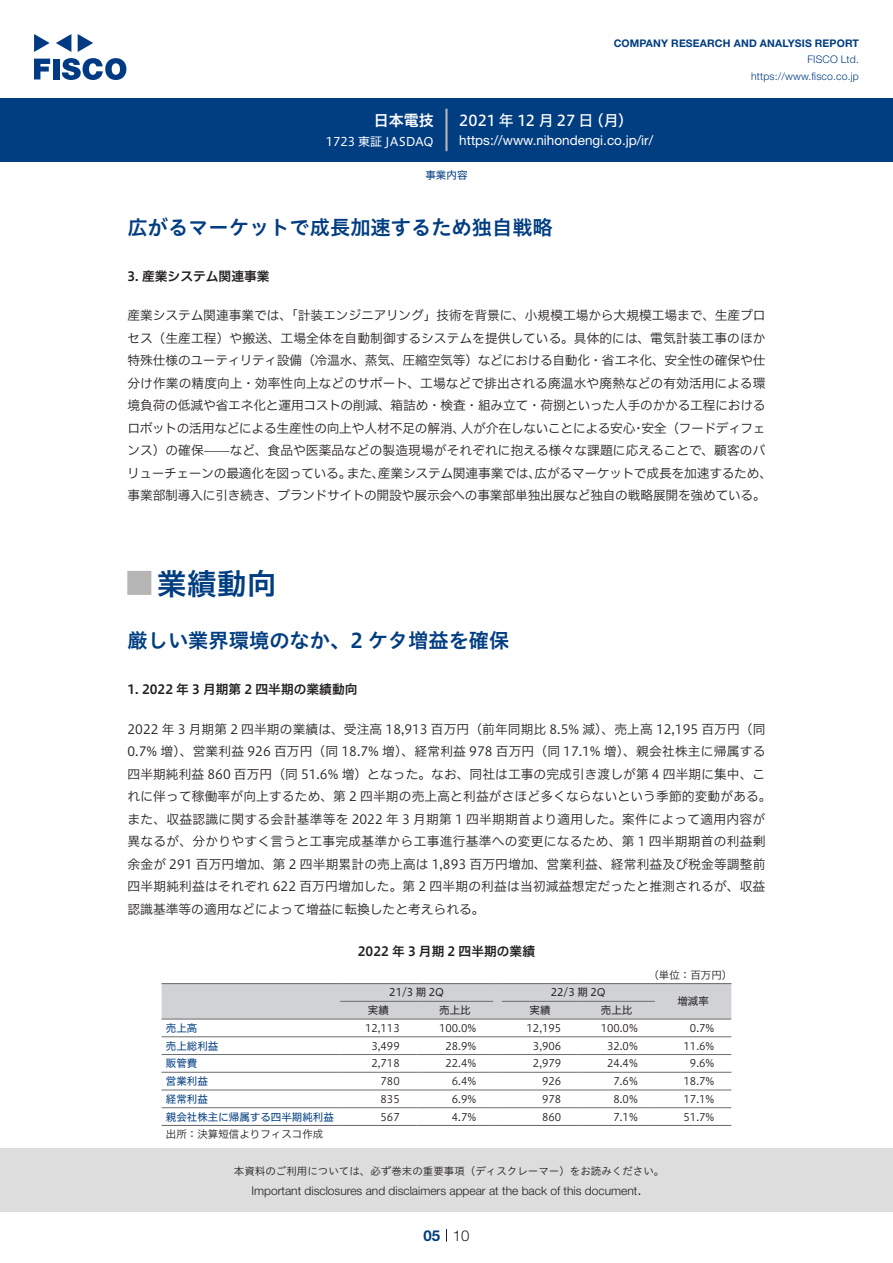
<style>
.page{position:relative;width:893px;height:1263px;background:#fff}
.page>*{position:absolute;margin:0;border:0;box-sizing:border-box;transform-origin:0 0}
.t1{font:30px "Hiragino UD Sans Std N W6";color:#003d81}
.t2{font:24px "Hiragino UD Sans Std W6";color:#b5b5b6}
.t3{font:20.25px "Hiragino UD Sans Std W6";color:#003d81}
.t4{font:15px "Hiragino UD Sans F Std N W5";letter-spacing:-.005em;color:#fff}
.t5{font:15px "Hiragino UD Sans F Std N W6";color:#fff}
.t6{font:300 15px "Helvetica Neue LT Std";color:#231f20}
.t7{font:700 15px "Helvetica Neue LT Std";color:#003d81}
.t8{font:13.5px "Helvetica Neue LT Std";color:#fff}
.t9{font:12.75px/22.5px "Hiragino UD Sans F Std N W3";color:#231f20;text-align:right}
.t10{font:12.75px/22.5px "Hiragino UD Sans F Std N W3";letter-spacing:-.02em;color:#231f20}
.t11{font:12.75px "Hiragino UD Sans F Std N W6";color:#231f20}
.t12{font:300 12px "Helvetica Neue LT Std";color:#231f20}
.t13{font:12px "Hiragino UD Sans F Std N W4";color:#fff}
.t14{font:10.5px "Hiragino UD Sans F Std N W3";color:#231f20}
.t15{font:10.5px "Hiragino UD Sans Std W3";color:#231f20}
.t16{font:10.5px "Hiragino UD Sans F Std N W4";color:#003d81}
.t17{font:700 10.5px "Helvetica Neue LT Std";letter-spacing:.015em;color:#003d81}
.t18{font:300 10.5px/16.5px "Helvetica Neue LT Std";letter-spacing:.015em;color:#003d81;text-align:right}
.t19{font:10.5px "Hiragino UD Sans F Std N W4";color:#231f20}
</style>
<div class="page">
<div style="left:0;top:1148px;width:893px;height:64px;background:#ddd"></div>
<svg style="left:34px;top:59px;width:16px;height:20px"></svg>
<div style="left:53px;top:59px;width:6px;height:20px;background:#003a83"></div>
<svg style="left:62px;top:58px;width:64px;height:22px"></svg>
<svg style="left:34px;top:34px;width:16px;height:18px"></svg>
<svg style="left:78px;top:34px;width:15px;height:18px"></svg>
<svg style="left:56px;top:34px;width:15px;height:18px"></svg>
<div style="left:0;top:98px;width:893px;height:64px;background:#003d81"></div>
<hr style="left:445px;top:109px;width:3px;height:42px;background:#b5b5b6">
<svg style="left:446px;top:1229px;width:1px;height:13px"></svg>
<hr style="left:162px;top:1036px;width:178px;height:1px;background:#6c6d70">
<hr style="left:340px;top:1036px;width:77px;height:1px;background:#6c6d70">
<hr style="left:417px;top:1036px;width:76px;height:1px;background:#6c6d70">
<hr style="left:502px;top:1036px;width:76px;height:1px;background:#6c6d70">
<hr style="left:578px;top:1036px;width:77px;height:1px;background:#6c6d70">
<hr style="left:655px;top:1036px;width:76px;height:1px;background:#6c6d70">
<hr style="left:162px;top:1054px;width:178px;height:1px;background:#6c6d70">
<hr style="left:340px;top:1054px;width:77px;height:1px;background:#6c6d70">
<hr style="left:417px;top:1054px;width:76px;height:1px;background:#6c6d70">
<hr style="left:502px;top:1054px;width:76px;height:1px;background:#6c6d70">
<hr style="left:578px;top:1054px;width:77px;height:1px;background:#6c6d70">
<hr style="left:655px;top:1054px;width:76px;height:1px;background:#6c6d70">
<hr style="left:162px;top:1072px;width:178px;height:1px;background:#6c6d70">
<hr style="left:340px;top:1072px;width:77px;height:1px;background:#6c6d70">
<hr style="left:417px;top:1072px;width:76px;height:1px;background:#6c6d70">
<hr style="left:502px;top:1072px;width:76px;height:1px;background:#6c6d70">
<hr style="left:578px;top:1072px;width:77px;height:1px;background:#6c6d70">
<hr style="left:655px;top:1072px;width:76px;height:1px;background:#6c6d70">
<hr style="left:162px;top:1090px;width:178px;height:1px;background:#6c6d70">
<hr style="left:340px;top:1090px;width:77px;height:1px;background:#6c6d70">
<hr style="left:417px;top:1090px;width:76px;height:1px;background:#6c6d70">
<hr style="left:502px;top:1090px;width:76px;height:1px;background:#6c6d70">
<hr style="left:578px;top:1090px;width:77px;height:1px;background:#6c6d70">
<hr style="left:655px;top:1090px;width:76px;height:1px;background:#6c6d70">
<hr style="left:162px;top:1107px;width:178px;height:1px;background:#6c6d70">
<hr style="left:340px;top:1107px;width:77px;height:1px;background:#6c6d70">
<hr style="left:417px;top:1107px;width:76px;height:1px;background:#6c6d70">
<hr style="left:502px;top:1107px;width:76px;height:1px;background:#6c6d70">
<hr style="left:578px;top:1107px;width:77px;height:1px;background:#6c6d70">
<hr style="left:655px;top:1107px;width:76px;height:1px;background:#6c6d70">
<svg style="left:162px;top:983px;width:569px;height:37px;background:#cbccce"></svg>
<hr style="left:502px;top:983px;width:76px;height:1px;background:#6c6d70">
<hr style="left:578px;top:983px;width:77px;height:1px;background:#6c6d70">
<hr style="left:655px;top:983px;width:76px;height:1px;background:#6c6d70">
<hr style="left:162px;top:1125px;width:178px;height:1px;background:#6c6d70">
<hr style="left:340px;top:1125px;width:77px;height:1px;background:#6c6d70">
<hr style="left:417px;top:1125px;width:76px;height:1px;background:#6c6d70">
<hr style="left:502px;top:1125px;width:76px;height:1px;background:#6c6d70">
<hr style="left:578px;top:1125px;width:77px;height:1px;background:#6c6d70">
<hr style="left:655px;top:1125px;width:76px;height:1px;background:#6c6d70">
<p class="t5" style="left:374px;top:109px;width:62px">日本電技</p>
<p class="t13" style="left:326px;top:132px;width:109px">1723 東証 JASDAQ</p>
<p class="t17" style="left:614px;top:37px;width:247px">COMPANY RESEARCH AND ANALYSIS REPORT</p>
<p class="t18" style="left:751px;top:51px;width:109px">FISCO Ltd. https://www.fisco.co j p.</p>
<p class="t4" style="left:589px;top:109px;width:46px">（月(</p>
<p class="t4" style="left:459px;top:109px;width:136px">2021 年 12 月 27 日</p>
<p class="t8" style="left:459px;top:132px;width:195px">https://www.nihondengi. c o j p. /i r/</p>
<p class="t16" style="left:425px;top:167px;width:43px">事業内容</p>
<h3 class="t3" style="left:128px;top:212px;width:427px">広がるマーケットで成長加速するため独自戦略</h3>
<p class="t11" style="left:128px;top:266px;width:144px">3. 産業システム関連事業</p>
<p class="t9" style="left:127px;top:303px;width:640px">産業システム関連事業では、「計装エンジニアリング」技術を背景に、小規模工場から大規模工場まで、生産プロセス（生産工程）や搬送、工場全体を自動制御するシステムを提供している。具体的には、電気計装工事のほか特殊仕様のユーティリティ設備（冷温水、蒸気、圧縮空気等）などにおける自動化・省エネ化、安全性の確保や仕分け作業の精度向上・効率性向上などのサポート、工場などで排出される廃温水や廃熱などの有効活用による環境負荷の低減や省エネ化と運用コストの削減、箱詰め・検査・組み立て・荷捌といった人手のかかる工程における人が介在しないことによる安心安全（フードディフェ</p>
<p class="t10" style="left:127px;top:416px;width:339px">ロボットの活用などによる生産性の向上や人材不足の解消、</p>
<p class="t9" style="left:127px;top:438px;width:640px">ンス）の確保——など、食品や医薬品などの製造現場がそれぞれに抱える様々な課題に応えることで、顧客のバ</p>
<p class="t10" style="left:534px;top:461px;width:239px">広がるマーケットで成長を加速するため、</p>
<p class="t9" style="left:632px;top:416px;width:14px">・</p>
<p class="t9" style="left:378px;top:461px;width:165px">産業システム関連事業では、</p>
<p class="t10" style="left:127px;top:461px;width:640px">リューチェーンの最適化を図っている。<br>事業部制導入に引き続き、ブランドサイトの開設や展示会への事業部単独出展など独自の戦略展開を強めている。</p>
<p class="t9" style="left:347px;top:461px;width:39px">また、</p>
<h1 class="t1" style="left:157px;top:560px;width:121px">業績動向</h1>
<h2 class="t2" style="left:128px;top:565px;width:25px">█</h2>
<h3 class="t3" style="left:128px;top:625px;width:383px">厳しい業界環境のなか、2 ケタ増益を確保</h3>
<p class="t11" style="left:128px;top:680px;width:231px">1. 2022 年 3 月期第 2 四半期の業績動向</p>
<p class="t9" style="left:128px;top:717px;width:646px;text-align:left">2022 年 3 月期第 2 四半期の業績は、受注高 18,913 百万円（前年同期比 8.5% 減）、売上高 12,195 百万円（同0.7% 増）、営業利益 926 百万円（同 18.7% 増）、経常利益 978 百万円（同 17.1% 増）、親会社株主に帰属する四半期純利益 860 百万円（同 51.6% 増）となった。なお、同社は工事の完成引き渡しが第 4 四半期に集中、これに伴って稼働率が向上するため、第 2 四半期の売上高と利益がさほど多くならないという季節的変動がある。また、収益認識に関する会計基準等を 2022 年 3 月期第 1 四半期期首より適用した。案件によって適用内容が異なるが、分かりやすく言うと工事完成基準から工事進行基準への変更になるため、第 1 四半期期首の利益剰余金が 291 百万円増加、第 2 四半期累計の売上高は 1,893 百万円増加、営業利益、経常利益及び税金等調整前四半期純利益はそれぞれ 622 百万円増加した。第 2 四半期の利益は当初減益想定だったと推測されるが、収益認識基準等の適用などによって増益に転換したと考えられる。</p>
<p class="t11" style="left:358px;top:941px;width:179px">2022 年 3 月期 2 四半期の業績</p>
<p class="t14" style="left:648px;top:967px;width:85px">（単位：百万円(</p>
<p class="t19" style="left:601px;top:1002px;width:33px">売上比</p>
<p class="t19" style="left:389px;top:984px;width:56px">21/3 期 2Q</p>
<p class="t19" style="left:551px;top:984px;width:56px">22/3 期 2Q</p>
<p class="t19" style="left:677px;top:993px;width:33px">増減率</p>
<p class="t19" style="left:368px;top:1002px;width:23px">実績</p>
<p class="t19" style="left:530px;top:1002px;width:22px">実績</p>
<p class="t19" style="left:439px;top:1002px;width:33px">売上比</p>
<p class="t16" style="left:166px;top:1020px;width:33px">売上高</p>
<p class="t14" style="left:365px;top:1020px;width:36px">12,113</p>
<p class="t14" style="left:439px;top:1020px;width:39px">100.0%</p>
<p class="t14" style="left:527px;top:1020px;width:36px">12,195</p>
<p class="t14" style="left:601px;top:1020px;width:39px">100.0%</p>
<p class="t14" style="left:690px;top:1020px;width:26px">0.7%</p>
<p class="t16" style="left:166px;top:1038px;width:54px">売上総利益</p>
<p class="t14" style="left:371px;top:1038px;width:30px">3,499</p>
<p class="t14" style="left:445px;top:1038px;width:32px">28.9%</p>
<p class="t14" style="left:533px;top:1038px;width:30px">3,906</p>
<p class="t14" style="left:607px;top:1038px;width:32px">32.0%</p>
<p class="t14" style="left:684px;top:1038px;width:32px">11.6%</p>
<p class="t16" style="left:166px;top:1055px;width:33px">販管費</p>
<p class="t14" style="left:371px;top:1055px;width:30px">2,718</p>
<p class="t14" style="left:445px;top:1055px;width:32px">22.4%</p>
<p class="t14" style="left:533px;top:1055px;width:30px">2,979</p>
<p class="t14" style="left:607px;top:1055px;width:32px">24.4%</p>
<p class="t14" style="left:690px;top:1055px;width:26px">9.6%</p>
<p class="t16" style="left:166px;top:1073px;width:44px">営業利益</p>
<p class="t14" style="left:381px;top:1073px;width:21px">780</p>
<p class="t14" style="left:452px;top:1073px;width:26px">6.4%</p>
<p class="t14" style="left:542px;top:1073px;width:21px">926</p>
<p class="t14" style="left:613px;top:1073px;width:26px">7.6%</p>
<p class="t14" style="left:684px;top:1073px;width:32px">18.7%</p>
<p class="t16" style="left:166px;top:1091px;width:44px">経常利益</p>
<p class="t14" style="left:381px;top:1091px;width:21px">835</p>
<p class="t14" style="left:452px;top:1091px;width:26px">6.9%</p>
<p class="t14" style="left:542px;top:1091px;width:21px">978</p>
<p class="t14" style="left:613px;top:1091px;width:26px">8.0%</p>
<p class="t14" style="left:684px;top:1091px;width:32px">17.1%</p>
<p class="t16" style="left:166px;top:1109px;width:170px">親会社株主に帰属する四半期純利益</p>
<p class="t14" style="left:166px;top:1126px;width:159px">出所：決算短信よりフィスコ作成</p>
<p class="t14" style="left:381px;top:1109px;width:21px">567</p>
<p class="t14" style="left:452px;top:1109px;width:26px">4.7%</p>
<p class="t14" style="left:542px;top:1109px;width:21px">860</p>
<p class="t14" style="left:613px;top:1109px;width:26px">7.1%</p>
<p class="t14" style="left:684px;top:1109px;width:32px">51.7%</p>
<p class="t15" style="left:234px;top:1163px;width:432px">本資料のご利用については、必ず巻末の重要事項（ディスクレーマー）をお読みください。</p>
<p class="t6" style="left:637px;top:1180px;width:6px">.</p>
<p class="t12" style="left:251px;top:1183px;width:387px">Important disclosures and disclaimers appear at the back of this document</p>
<p class="t7" style="left:423px;top:1226px;width:18px">05</p>
<p class="t6" style="left:453px;top:1226px;width:18px">10</p>
</div>
